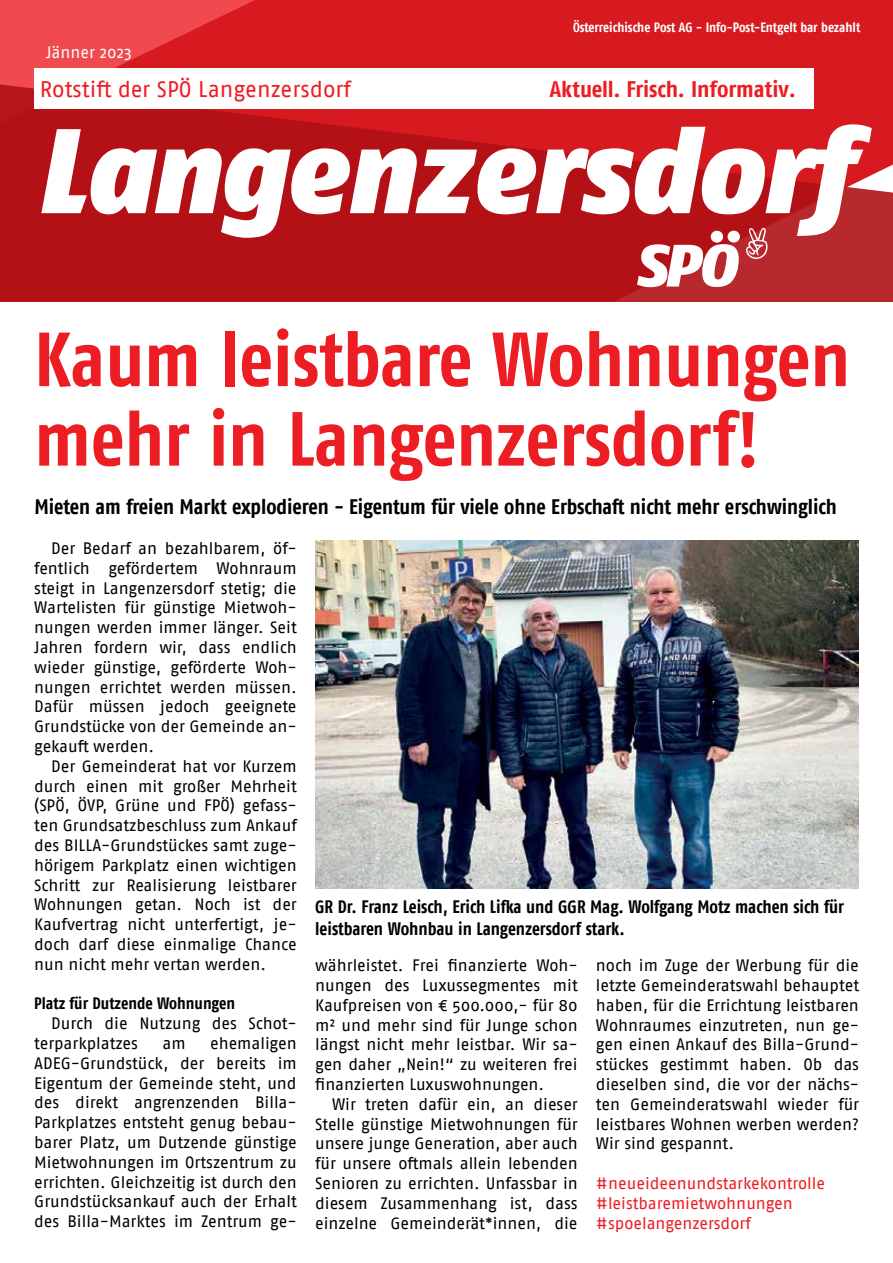
<style>
.page{position:relative;width:893px;height:1263px;background:#fff}
.page>*{position:absolute;margin:0;border:0;box-sizing:border-box;transform-origin:0 0}
.t1{font:italic 900 condensed 120px "Fago OT";letter-spacing:-.005em;color:#fff;scale:1.05 1}
.t2{font:700 condensed 76.5px/79.5px "Fago OT";color:#ed1d24}
.t3{font:22.5px "Fago OT";color:#ed1d24}
.t4{font:700 condensed 22.5px "Fago OT";color:#ed1d24;scale:1.05 1}
.t5{font:700 condensed 21px "Fago OT";letter-spacing:-.005em;color:#000}
.t6{font:700 condensed 18px/21.6px "Fago OT";color:#000}
.t7{font:16.5px/19.8px "Fago OT";letter-spacing:-.005em;color:#000;text-align:justify}
.t8{font:16.5px/19.8px "Fago OT";color:#ed1d24}
.t9{font:700 condensed 16.5px "Fago OT";letter-spacing:-.005em;color:#000}
.t10{font:16.5px "Fago OT";color:#fff}
.t11{font:700 condensed 13.5px "Fago OT";letter-spacing:-.005em;color:#fff}
</style>
<div class="page">
<svg style="left:0;top:0;width:893px;height:56px;background:#dc232a"></svg>
<svg style="left:0;top:56px;width:893px;height:246px;background:#bd171d"></svg>
<div style="left:34px;top:68px;width:779px;height:40px;background:#fff"></div>
<svg style="left:637px;top:228px;width:131px;height:59px"></svg>
<img style="left:315px;top:541px;width:544px;height:347px">
<p class="t10" style="left:46px;top:42px;width:87px">Jänner 2023</p>
<p class="t11" style="left:573px;top:20px;width:289px">Österreichische Post AG - Info-Post-Entgelt bar bezahlt</p>
<h3 class="t3" style="left:40px;top:75px;width:313px">Rotstift der SPÖ Langenzersdorf</h3>
<h3 class="t4" style="left:550px;top:75px;width:236px">Aktuell. Frisch. Informativ.</h3>
<h1 class="t1" style="left:36px;top:99px;width:777px">Langenzersdorf</h1>
<h2 class="t2" style="left:34px;top:320px;width:817px">Kaum leistbare Wohnungen mehr in Langenzersdorf!</h2>
<p class="t5" style="left:34px;top:494px;width:804px">Mieten am freien Markt explodieren - Eigentum für viele ohne Erbschaft nicht mehr erschwinglich</p>
<p class="t7" style="left:34px;top:538px;width:264px;text-indent:17px">Der Bedarf an bezahlbarem, öf&shy;fentlich gefördertem Wohnraum steigt in Langenzersdorf stetig; die Wartelisten für günstige Mietwoh&shy;nungen werden immer länger. Seit Jahren fordern wir, dass endlich wieder günstige, geförderte Woh&shy;nungen errichtet werden müssen.<br>Dafür müssen jedoch geeignete Grundstücke von der Gemeinde an&shy;gekauft werden.</p>
<p class="t7" style="left:34px;top:756px;width:264px;text-indent:17px">Der Gemeinderat hat vor Kurzem durch einen mit großer Mehrheit (SPÖ, ÖVP, Grüne und FPÖ) gefass&shy;ten Grundsatzbeschluss zum Ankauf des BILLA-Grundstückes samt zuge&shy;hörigem Parkplatz einen wichtigen Schritt zur Realisierung leistbarer Wohnungen getan. Noch ist der Kaufvertrag nicht unterfertigt, je&shy;doch darf diese einmalige Chance nun nicht mehr vertan werden.</p>
<p class="t9" style="left:34px;top:994px;width:202px">Platz für Dutzende Wohnungen</p>
<p class="t7" style="left:34px;top:1013px;width:264px;text-indent:17px">Durch die Nutzung des Schot&shy;terparkplatzes</p>
<p class="t7" style="left:34px;top:1033px;width:264px;text-indent:176px">ehemaligen ADEG-Grundstück, der bereits im Eigentum der Gemeinde steht, und des direkt angrenzenden Billa-Parkplatzes entsteht genug bebau&shy;barer Platz, um Dutzende günstige Mietwohnungen im Ortszentrum zu errichten. Gleichzeitig ist durch den Grundstücksankauf auch der Erhalt des Billa-Marktes im Zentrum ge-</p>
<p class="t7" style="left:162px;top:1033px;width:25px">am</p>
<p class="t6" style="left:315px;top:896px;width:530px">GR Dr. Franz Leisch, Erich Lifka und GGR Mag. Wolfgang Motz machen sich für leistbaren Wohnbau in Langenzersdorf stark.</p>
<p class="t7" style="left:596px;top:955px;width:265px">noch im Zuge der Werbung für die letzte Gemeinderatswahl behauptet haben, für die Errichtung leistbaren Wohnraumes einzutreten, nun ge&shy;gen einen Ankauf des Billa-Grund&shy;stückes gestimmt haben. Ob das dieselben sind, die vor der nächs&shy;ten Gemeinderatswahl wieder für leistbares Wohnen werben werden?<br>Wir sind gespannt.</p>
<p class="t8" style="left:596px;top:1173px;width:231px">#neueideenundstarkekontrolle #leistbaremietwohnungen #spoelangenzersdorf</p>
<p class="t7" style="left:315px;top:955px;width:264px">währleistet. Frei finanzierte Woh&shy;nungen des Luxussegmentes mit Kaufpreisen von € 500.000,- für 80 m² und mehr sind für Junge schon längst nicht mehr leistbar. Wir sa&shy;gen daher „Nein!“ zu weiteren frei finanzierten Luxuswohnungen.</p>
<p class="t7" style="left:315px;top:1094px;width:264px;text-indent:17px">Wir treten dafür ein, an dieser Stelle günstige Mietwohnungen für unsere junge Generation, aber auch für unsere oftmals allein lebenden Senioren zu errichten. Unfassbar in diesem Zusammenhang ist, dass einzelne Gemeinderät*innen, die</p>
</div>
